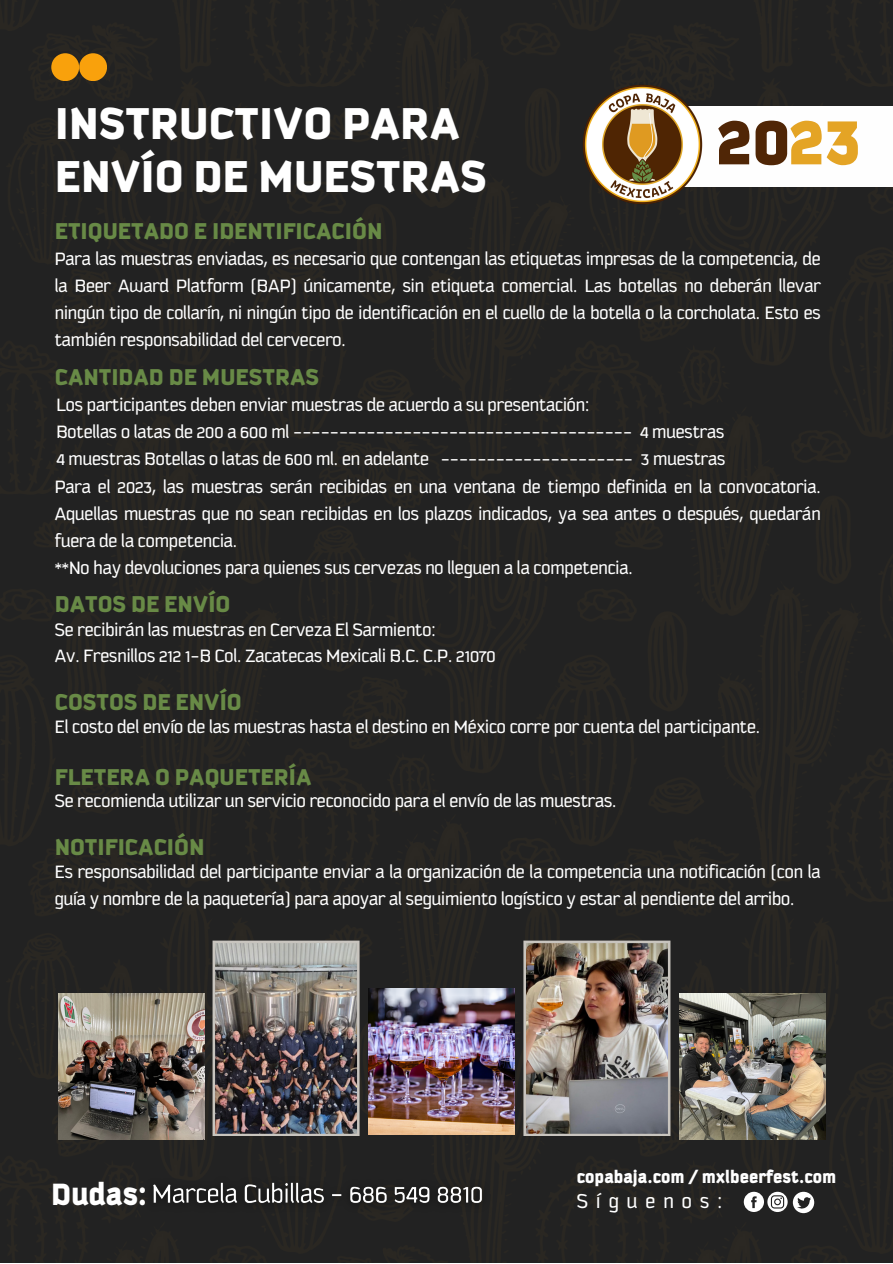
<style>
.page{position:relative;width:893px;height:1264px;background:#fff}
.page>*{position:absolute;margin:0;border:0;box-sizing:border-box;transform-origin:0 0}
.t1{font:900 76.35px "Kautiva Pro";color:#502606}
.t2{font:900 48.15px "Kautiva Pro";color:#fff}
.t3{font:900 33.15px "Kautiva Pro";color:#fff}
.t4{font:900 24.75px "Kautiva Pro";color:#688a46}
.t5{font:21.75px "Kautiva Pro";letter-spacing:.38em;color:#fff}
.t6{font:19.5px/27px "Kautiva Pro";color:#fff;text-align:justify}
.t7{font:900 18.9px "Kautiva Pro";color:#fff}
.s1{color:#e4a425}
</style>
<div class="page">
<div style="left:0;top:0;width:892px;height:1262px;background:#222"></div>
<div style="left:51px;top:53px;width:28px;height:28px;background:#f9a10c;border-radius:50%"></div>
<div style="left:79px;top:53px;width:28px;height:28px;background:#f9a10c;border-radius:50%"></div>
<svg style="left:743px;top:1191px;width:71px;height:22px"></svg>
<img style="left:140px;top:1169px;width:355px;height:48px">
<div style="left:655px;top:106px;width:237px;height:80px;background:#fefefe"></div>
<img style="left:579px;top:81px;width:126px;height:126px">
<img style="left:58px;top:993px;width:146px;height:146px">
<img style="left:212px;top:940px;width:147px;height:196px">
<img style="left:368px;top:988px;width:146px;height:146px">
<img style="left:523px;top:940px;width:147px;height:196px">
<img style="left:679px;top:993px;width:146px;height:146px">
<p class="t2" style="left:55px;top:105px;width:406px">INSTRUCTIVO PARA</p>
<p class="t2" style="left:55px;top:158px;width:433px">ENVÍO DE MUESTRAS</p>
<p class="t4" style="left:55px;top:221px;width:329px">ETIQUETADO E IDENTIFICACIÓN</p>
<p class="t1" style="left:716px;top:111px;width:146px">20<span class="s1">23</span></p>
<p class="t6" style="left:55px;top:246px;width:767px">Para las muestras enviadas, es necesario que contengan las etiquetas impresas de la competencia, de la Beer Award Platform (BAP) únicamente, sin etiqueta comercial. Las botellas no deberán llevar ningún tipo de collarín, ni ningún tipo de identificación en el cuello de la botella o la corcholata. Esto es también responsabilidad del cervecero.</p>
<p class="t4" style="left:55px;top:368px;width:266px">CANTIDAD DE MUESTRAS</p>
<p class="t6" style="left:56px;top:393px;width:534px">Los participantes deben enviar muestras de acuerdo a su presentación:</p>
<p class="t6" style="left:56px;top:420px;width:669px">Botellas o latas de 200 a 600 ml ------------------------------------- 4 muestras</p>
<p class="t6" style="left:56px;top:447px;width:670px">4 muestras Botellas o latas de 600 ml. en adelante --------------------- 3 muestras</p>
<p class="t6" style="left:55px;top:474px;width:767px">Para el 2023, las muestras serán recibidas en una ventana de tiempo definida en la convocatoria.<br>Aquellas muestras que no sean recibidas en los plazos indicados, ya sea antes o después, quedarán fuera de la competencia.</p>
<p class="t6" style="left:55px;top:555px;width:579px">**No hay devoluciones para quienes sus cervezas no lleguen a la competencia.</p>
<p class="t4" style="left:55px;top:594px;width:177px">DATOS DE ENVÍO</p>
<p class="t6" style="left:55px;top:617px;width:382px">Se recibirán las muestras en Cerveza El Sarmiento:</p>
<p class="t6" style="left:55px;top:644px;width:442px">Av. Fresnillos 212 1-B Col. Zacatecas Mexicali B.C. C.P. 21070</p>
<p class="t4" style="left:55px;top:692px;width:188px">COSTOS DE ENVÍO</p>
<p class="t6" style="left:55px;top:715px;width:706px">El costo del envío de las muestras hasta el destino en México corre por cuenta del participante.</p>
<p class="t4" style="left:55px;top:768px;width:258px">FLETERA O PAQUETERÍA</p>
<p class="t6" style="left:55px;top:788px;width:563px">Se recomienda utilizar un servicio reconocido para el envío de las muestras.</p>
<p class="t4" style="left:55px;top:837px;width:151px">NOTIFICACIÓN</p>
<p class="t6" style="left:55px;top:859px;width:767px">Es responsabilidad del participante enviar a la organización de la competencia una notificación (con la guía y nombre de la paquetería) para apoyar al seguimiento logístico y estar al pendiente del arribo.</p>
<p class="t3" style="left:51px;top:1182px;width:97px">Dudas:</p>
<p class="t7" style="left:576px;top:1169px;width:261px">copabaja.com / mxlbeerfest.com</p>
<p class="t5" style="left:576px;top:1192px;width:147px">Síguenos:</p>
</div>
